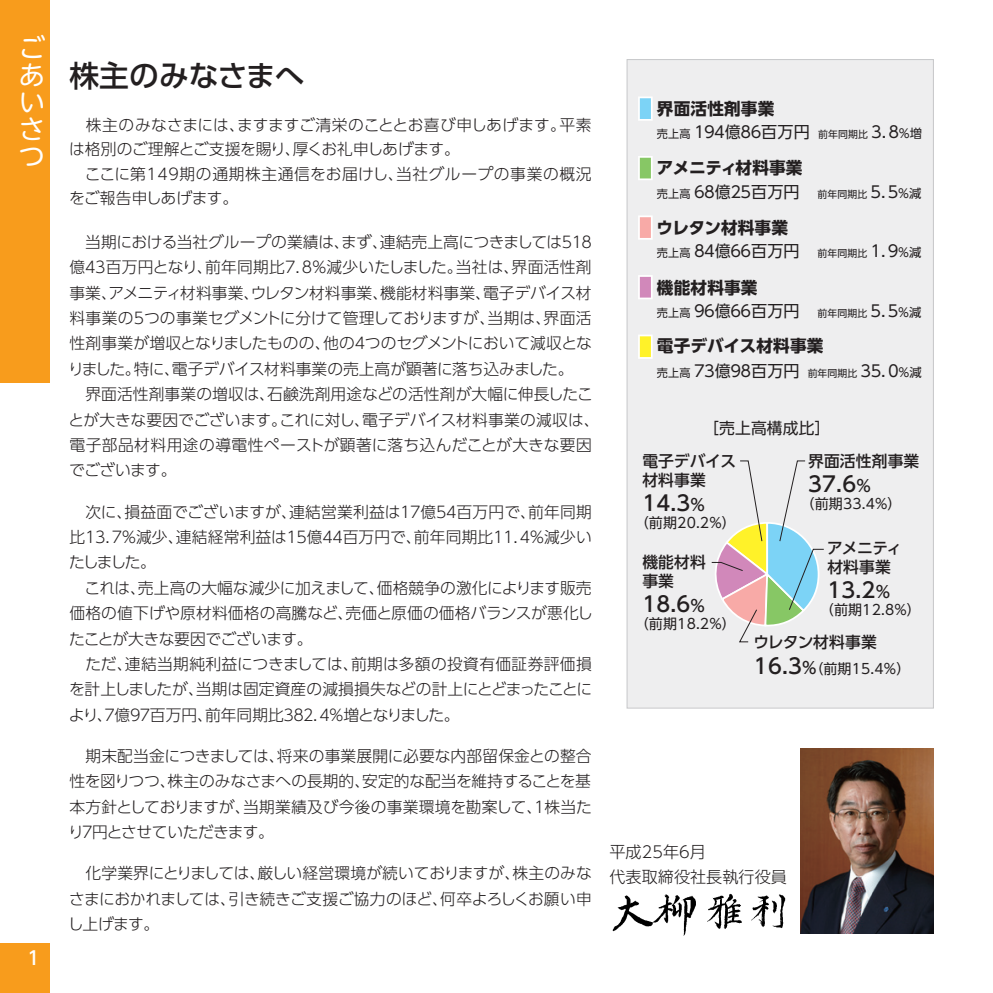
<style>
.page{position:relative;width:993px;height:993px;background:#fff}
.page>*{position:absolute;margin:0;border:0;box-sizing:border-box;transform-origin:0 0}
.t1{font:500 29.75px "UD Shin Go Pro";letter-spacing:-.005em;color:#231f20}
.t2{font:26.07px/27.1px "UD Shin M Go Pro";color:#fff;text-align:justify}
.t3{font:500 21px "UD Shin Go Pro";letter-spacing:.01em;color:#231f20}
.t4{font:500 18.55px "UD Shin Go NT Pr 6";color:#fff}
.t5{font:700 16.62px "UD Shin Go Pro";letter-spacing:.01em;color:#231f20}
.t6{font:700 16.62px "UD Shin Go Pro";letter-spacing:-.02em;color:#231f20}
.t7{font:700 16.62px "UD Shin Go Pro";letter-spacing:-.01em;color:#231f20}
.t8{font:16.1px "UD Shin Go Pro";letter-spacing:-.18em;color:#231f20}
.t9{font:300 16.1px "UD Shin Go Pro";color:#231f20}
.t10{font:300 15.75px/25.4px "UD Shin Go Pro";letter-spacing:-.005em;color:#231f20}
.t11{font:500 15.75px/18.9px "UD Shin Go Pro";letter-spacing:.01em;color:#231f20}
.t12{font:500 15.75px/18.9px "UD Shin Go Pro";letter-spacing:-.02em;color:#231f20}
.t13{font:15.75px "UD Shin Go Pro";letter-spacing:.01em;color:#231f20}
.t14{font:14px "UD Shin Go Pro";letter-spacing:.01em;color:#231f20}
.s1{font-size:11.2px}
.s2{font-size:9.8px}
.s3{font-size:12.25px}
.s4{font-size:16.45px}
.s5{font-weight:500;font-size:21px}
.s6{font-weight:500;font-size:16.45px}
</style>
<div class="page">
<div style="left:626px;top:60px;width:307px;height:647px;background:#eeeeef"></div>
<svg style="left:638px;top:97px;width:14px;height:24px"></svg>
<svg style="left:638px;top:156px;width:14px;height:24px"></svg>
<svg style="left:638px;top:216px;width:14px;height:23px"></svg>
<svg style="left:638px;top:275px;width:14px;height:24px"></svg>
<svg style="left:638px;top:335px;width:14px;height:24px"></svg>
<div style="left:0;top:0;width:50px;height:382px;background:#f89c1c"></div>
<img style="left:800px;top:748px;width:133px;height:185px">
<img style="left:612px;top:893px;width:174px;height:43px">
<div style="left:0;top:943px;width:50px;height:49px;background:#f89c1c"></div>
<svg style="left:711px;top:460px;width:113px;height:182px"></svg>
<p class="t2" style="left:19px;top:33px;width:28px">ごあいさつ</p>
<p class="t4" style="left:27px;top:942px;width:14px">1</p>
<p class="t1" style="left:69px;top:51px;width:236px">株主のみなさまへ</p>
<p class="t10" style="left:69px;top:112px;width:524px;line-height:24.5px">　株主のみなさまには、ますますご清栄のこととお喜び申しあげます。平素は格別のご理解とご支援を賜り、厚くお礼申しあげます。<br>　ここに第149期の通期株主通信をお届けし、当社グループの事業の概況をご報告申しあげます。</p>
<p class="t10" style="left:68px;top:228px;width:532px">　当期における当社グループの業績は、まず、連結売上高につきましては５１８億４３百万円となり、前年同期比７．８％減少いたしました。当社は、界面活性剤事業、アメニティ材料事業、ウレタン材料事業、機能材料事業、電子デバイス材料事業の５つの事業セグメントに分けて管理しておりますが、当期は、界面活性剤事業が増収となりましたものの、他の４つのセグメントにおいて減収となりました。特に、電子デバイス材料事業の売上高が顕著に落ち込みました。<br>　界面活性剤事業の増収は、石鹸洗剤用途などの活性剤が大幅に伸長したことが大きな要因でございます。これに対し、電子デバイス材料事業の減収は、電子部品材料用途の導電性ペーストが顕著に落ち込んだことが大きな要因でございます。</p>
<p class="t10" style="left:69px;top:498px;width:525px">　次に、損益面でございますが、連結営業利益は１７億５４百万円で、前年同期比１３．７％減少、連結経常利益は１５億４４百万円で、前年同期比１１．４％減少いたしました。　<br>　これは、売上高の大幅な減少に加えまして、価格競争の激化によります販売価格の値下げや原材料価格の高騰など、売価と原価の価格バランスが悪化したことが大きな要因でございます。<br>　ただ、連結当期純利益につきましては、前期は多額の投資有価証券評価損を計上しましたが、当期は固定資産の減損損失などの計上にとどまったことにより、７億９７百万円、前年同期比３８２．４％増となりました。</p>
<p class="t10" style="left:68px;top:742px;width:525px;text-align:justify">　期末配当金につきましては、将来の事業展開に必要な内部留保金との整合性を図りつつ、株主のみなさまへの長期的、安定的な配当を維持することを基本方針としておりますが、当期業績及び今後の事業環境を勘案して、１株当たり７円とさせていただきます。</p>
<p class="t10" style="left:68px;top:859px;width:525px;text-align:justify">　化学業界にとりましては、厳しい経営環境が続いておりますが、株主のみなさまにおかれましては、引き続きご支援ご協力のほど、何卒よろしくお願い申し上げます。</p>
<p class="t5" style="left:656px;top:95px;width:119px">界面活性剤事業</p>
<p class="t8" style="left:656px;top:119px;width:266px"><span class="s1">売上高</span> １９４億８６百万円 <span class="s2">前年同期比</span> ３．８<span class="s3">％増</span></p>
<p class="t6" style="left:656px;top:154px;width:147px">アメニティ材料事業</p>
<p class="t8" style="left:656px;top:179px;width:266px"><span class="s1">売上高</span> ６８億２５百万円 <span class="s2">前年同期比</span> ５．５<span class="s3">％減</span></p>
<p class="t7" style="left:656px;top:214px;width:133px">ウレタン材料事業</p>
<p class="t8" style="left:656px;top:238px;width:266px"><span class="s1">売上高</span> ８４億６６百万円 <span class="s2">前年同期比</span> １．９<span class="s3">％減</span></p>
<p class="t5" style="left:656px;top:273px;width:102px">機能材料事業</p>
<p class="t8" style="left:656px;top:298px;width:266px"><span class="s1">売上高</span> ９６億６６百万円 <span class="s2">前年同期比</span> ５．５<span class="s3">％減</span></p>
<p class="t5" style="left:656px;top:331px;width:168px">電子デバイス材料事業</p>
<p class="t8" style="left:656px;top:357px;width:266px"><span class="s1">売上高</span> ７３億９８百万円 <span class="s2">前年同期比</span> ３５．０<span class="s3">％減</span></p>
<p class="t13" style="left:703px;top:415px;width:129px">［売上高構成比］</p>
<p class="t11" style="left:642px;top:451px;width:95px">電子デバイス材料事業</p>
<p class="t3" style="left:642px;top:486px;width:64px">14.3<span class="s4">%</span></p>
<p class="t14" style="left:634px;top:511px;width:102px">（前期20.2%）</p>
<p class="t11" style="left:642px;top:551px;width:65px">機能材料事業</p>
<p class="t3" style="left:642px;top:586px;width:64px">18.6<span class="s4">%</span></p>
<p class="t14" style="left:634px;top:612px;width:102px">（前期18.2%）</p>
<p class="t11" style="left:807px;top:451px;width:113px">界面活性剤事業</p>
<p class="t3" style="left:807px;top:467px;width:64px">37.6<span class="s4">%</span></p>
<p class="t14" style="left:800px;top:492px;width:102px">（前期33.4%）</p>
<p class="t12" style="left:826px;top:537px;width:76px">アメニティ材料事業</p>
<p class="t3" style="left:827px;top:572px;width:64px">13.2<span class="s4">%</span></p>
<p class="t14" style="left:819px;top:598px;width:102px">（前期12.8%）</p>
<p class="t12" style="left:753px;top:632px;width:125px">ウレタン材料事業</p>
<p class="t14" style="left:753px;top:656px;width:158px"><span class="s5">16.3</span><span class="s6">%</span>（前期15.4%）</p>
<p class="t9" style="left:609px;top:838px;width:98px">平成25年6月</p>
<p class="t9" style="left:609px;top:863px;width:179px">代表取締役社長執行役員</p>
</div>
